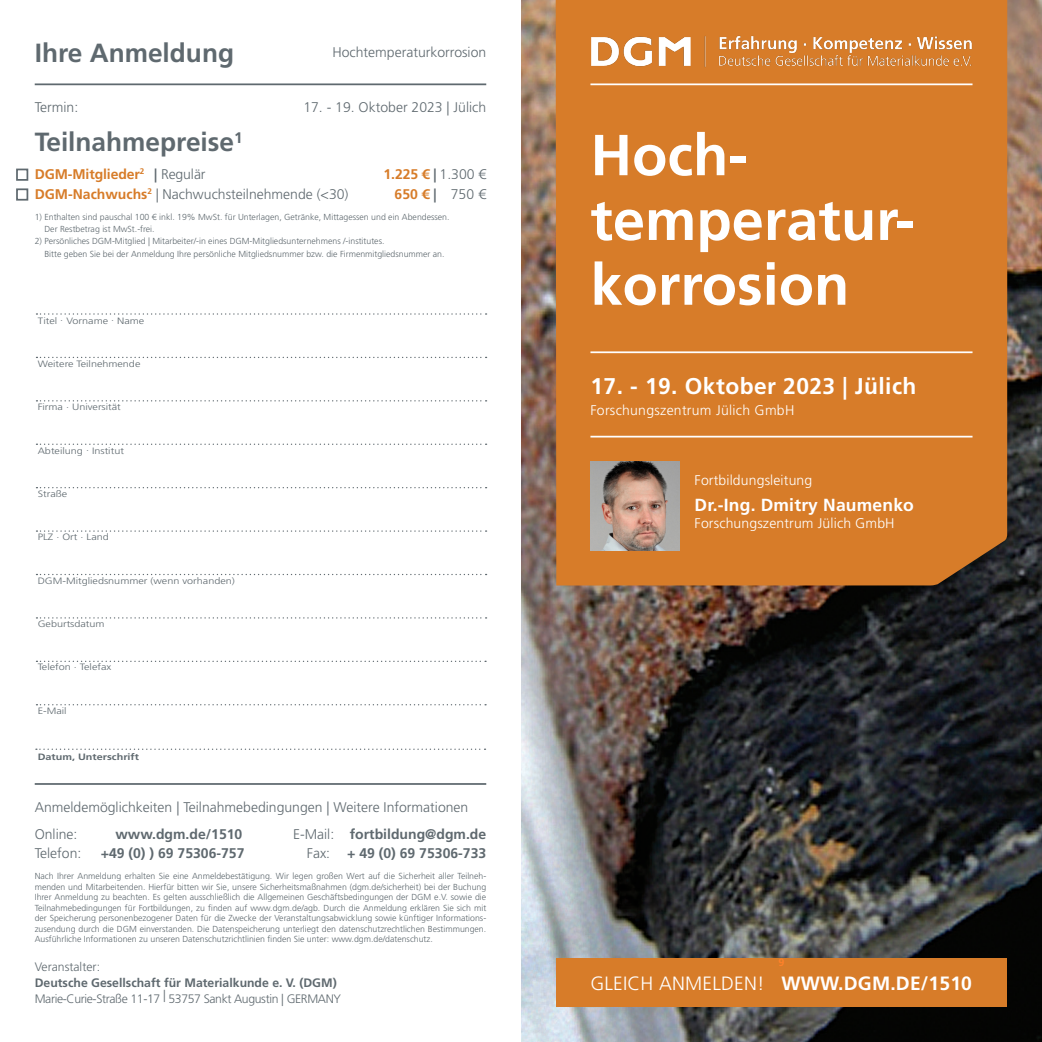
<style>
.page{position:relative;width:1042px;height:1042px;background:#fff}
.page>*{position:absolute;margin:0;border:0;box-sizing:border-box;transform-origin:0 0}
.t1{font:700 57.75px "Frutiger LT Std";color:#fff}
.t2{font:700 26.25px "Frutiger LT Std";color:#5f696f}
.t3{font:700 22.75px "Frutiger LT Std";letter-spacing:.02em;color:#fff}
.t4{font:300 19.25px "Frutiger LT Std";letter-spacing:.01em;color:#fff}
.Dozenten{font:700 17.5px "Frutiger LT Std";letter-spacing:.01em;color:#fff}
.t5{font:300 14px "Frutiger LT Std";color:#5f696f}
.t6{font:700 14px "Frutiger LT Std";color:#5f696f}
.Dozenten-2{font:300 14px "Frutiger LT Std";letter-spacing:.01em;color:#fff}
.t7{font:700 14px "Frutiger LT Std";letter-spacing:-.005em;color:#d77c29}
.Text{font:300 14px "Frutiger LT Std";letter-spacing:.02em;color:#fff}
.t8{font:300 12.25px "Frutiger LT Std";letter-spacing:-.03em;color:#5f696f}
.t9{font:700 12.25px "Frutiger LT Std";color:#5f696f}
.t10{font:300 12.25px "Frutiger LT Std";color:#5f696f}
.t11{font:700 10.67px "Frutiger LT Std";color:#ff812a}
.t12{font:300 9.1px "Frutiger LT Std";color:#5f696f;scale:1.18 1}
.t13{font:700 9.1px "Frutiger LT Std";color:#5f696f;scale:1.18 1}
.t14{font:300 8.75px/10.5px "Frutiger LT Std";color:#5f696f;text-align:justify}
.s1{color:#5f696f}
.s2{font-weight:300;color:#5f696f}
.s3{font-weight:700;color:#d77c29}
.s4{font-weight:300}
.s5{font-weight:700}
</style>
<div class="page">
<img style="left:521px;top:0;width:521px;height:1042px">
<hr style="left:35px;top:83px;width:451px;height:2px;background:#5f696f">
<div style="left:556px;top:0;width:451px;height:585px;background:#d77c29"></div>
<hr style="left:590px;top:83px;width:382px;height:2px;background:#fff">
<img style="left:591px;top:462px;width:89px;height:88px">
<hr style="left:590px;top:351px;width:382px;height:2px;background:#fff">
<hr style="left:590px;top:436px;width:382px;height:1px;background:#fff">
<svg style="left:36px;top:357px;width:450px;height:1px"></svg>
<svg style="left:36px;top:400px;width:450px;height:1px"></svg>
<svg style="left:36px;top:443px;width:450px;height:2px"></svg>
<svg style="left:36px;top:487px;width:450px;height:1px"></svg>
<svg style="left:36px;top:574px;width:450px;height:1px"></svg>
<svg style="left:36px;top:617px;width:450px;height:1px"></svg>
<svg style="left:36px;top:661px;width:450px;height:1px"></svg>
<svg style="left:36px;top:704px;width:450px;height:1px"></svg>
<svg style="left:36px;top:530px;width:450px;height:2px"></svg>
<div style="left:16px;top:169px;width:12px;height:12px;border:2px solid #5f696f"></div>
<div style="left:16px;top:188px;width:12px;height:13px;border:2px solid #5f696f"></div>
<svg style="left:36px;top:313px;width:450px;height:2px"></svg>
<hr style="left:35px;top:783px;width:451px;height:2px;background:#5f696f">
<svg style="left:36px;top:748px;width:449px;height:2px"></svg>
<div style="left:556px;top:958px;width:450px;height:48px;background:#d77c29"></div>
<img style="left:591px;top:32px;width:381px;height:36px">
<p class="t2" style="left:35px;top:37px;width:201px">Ihre Anmeldung</p>
<p class="t5" style="left:35px;top:99px;width:45px">Termin:</p>
<p class="t5" style="left:303px;top:99px;width:184px">17. - 19. Oktober 2023 | Jülich</p>
<p class="t5" style="left:332px;top:45px;width:155px">Hochtemperaturkorrosion</p>
<p class="t2" style="left:35px;top:127px;width:209px">Teilnahmepreise<sup>1</sup></p>
<p class="t7" style="left:35px;top:166px;width:172px">DGM-Mitglieder<sup>2</sup> <span class="s1">|</span> <span class="s2">Regulär</span></p>
<p class="t7" style="left:383px;top:166px;width:104px">1.225 € <span class="s1">|</span> <span class="s2">1.300 €</span></p>
<p class="t5" style="left:35px;top:186px;width:315px"><span class="s3">DGM-Nachwuchs</span><sup>2</sup> | Nachwuchsteilnehmende (&lt;30)</p>
<p class="t7" style="left:395px;top:186px;width:44px">650 € <span class="s1">|</span></p>
<p class="t5" style="left:451px;top:186px;width:37px">750 €</p>
<p class="t14" style="left:35px;top:212px;width:416px">1) Enthalten sind pauschal 100 € inkl. 19% MwSt. für Unterlagen, Getränke, Mittagessen und ein Abendessen.</p>
<p class="t14" style="left:44px;top:224px;width:112px">Der Restbetrag ist MwSt.-frei.</p>
<p class="t14" style="left:44px;top:235px;width:401px;line-height:12.2px;text-indent:-10px">2) Persönliches DGM-Mitglied | Mitarbeiter/-in eines DGM-Mitgliedsunternehmens /-institutes.<br>Bitte geben Sie bei der Anmeldung Ihre persönliche Mitgliedsnummer bzw. die Firmenmitgliedsnummer an.</p>
<p class="t12" style="left:38px;top:315px;width:92px">Titel . Vorname . Name</p>
<p class="t12" style="left:38px;top:359px;width:89px">Weitere Teilnehmende</p>
<p class="t12" style="left:38px;top:402px;width:72px">Firma . Universität</p>
<p class="t12" style="left:38px;top:445px;width:75px">Abteilung . Institut</p>
<p class="t12" style="left:38px;top:488px;width:27px">Straße</p>
<p class="t12" style="left:38px;top:532px;width:62px">PLZ . Ort . Land</p>
<p class="t12" style="left:38px;top:575px;width:169px">DGM-Mitgliedsnummer (wenn vorhanden)</p>
<p class="t12" style="left:38px;top:618px;width:58px">Geburtsdatum</p>
<p class="t12" style="left:38px;top:662px;width:64px">Telefon . Telefax</p>
<p class="t12" style="left:38px;top:705px;width:26px">E-Mail</p>
<p class="t13" style="left:38px;top:751px;width:87px">Datum, Unterschrift</p>
<p class="t5" style="left:35px;top:799px;width:435px">Anmeldemöglichkeiten | Teilnahmebedingungen | Weitere Informationen</p>
<p class="t5" style="left:35px;top:826px;width:44px">Online:</p>
<p class="t6" style="left:116px;top:826px;width:128px">www.dgm.de/1510</p>
<p class="t6" style="left:293px;top:826px;width:195px"><span class="s4">E-Mail:</span> fortbildung@dgm.de</p>
<p class="t5" style="left:35px;top:845px;width:48px">Telefon:</p>
<p class="t6" style="left:101px;top:845px;width:145px">+49 (0) ) 69 75306-757</p>
<p class="t6" style="left:307px;top:845px;width:181px"><span class="s4">Fax:</span> + 49 (0) 69 75306-733</p>
<p class="t14" style="left:35px;top:871px;width:453px">Nach Ihrer Anmeldung erhalten Sie eine Anmeldebestätigung. Wir legen großen Wert auf die Sicherheit aller Teilneh&shy;menden und Mitarbeitenden. Hierfür bitten wir Sie, unsere Sicherheitsmaßnahmen (dgm.de/sicherheit) bei der Buchung Ihrer Anmeldung zu beachten. Es gelten ausschließlich die Allgemeinen Geschäftsbedingungen der DGM e.V. sowie die Teilnahmebedingungen für Fortbildungen, zu finden auf www.dgm.de/agb. Durch die Anmeldung erklären Sie sich mit der Speicherung personenbezogener Daten für die Zwecke der Veranstaltungsabwicklung sowie künftiger Informations&shy;zusendung durch die DGM einverstanden. Die Datenspeicherung unterliegt den datenschutzrechtlichen Bestimmungen.<br>Ausführliche Informationen zu unseren Datenschutzrichtlinien finden Sie unter: www.dgm.de/datenschutz.</p>
<p class="t10" style="left:35px;top:960px;width:67px">Veranstalter:</p>
<p class="t9" style="left:35px;top:975px;width:303px">Deutsche Gesellschaft für Materialkunde e. V. (DGM)</p>
<p class="t8" style="left:35px;top:991px;width:308px">Marie-Curie-Straße 11-17 | 53757 Sankt Augustin | GERMANY</p>
<p class="t1" style="left:590px;top:121px;width:159px">Hoch-</p>
<p class="t1" style="left:590px;top:186px;width:326px">temperatur-</p>
<p class="t1" style="left:590px;top:251px;width:260px">korrosion</p>
<p class="t3" style="left:590px;top:372px;width:327px">17. - 19. Oktober 2023 | Jülich</p>
<p class="Text" style="left:590px;top:402px;width:205px">Forschungszentrum Jülich GmbH</p>
<p class="Dozenten-2" style="left:694px;top:472px;width:119px">Fortbildungsleitung</p>
<p class="Dozenten" style="left:694px;top:494px;width:221px">Dr.-Ing. Dmitry Naumenko</p>
<p class="Dozenten-2" style="left:694px;top:515px;width:201px">Forschungszentrum Jülich GmbH</p>
<p class="t11" style="left:778px;top:956px;width:7px">9</p>
<p class="t4" style="left:590px;top:973px;width:383px">GLEICH ANMELDEN! <span class="s5">WWW.DGM.DE/1510</span></p>
</div>
